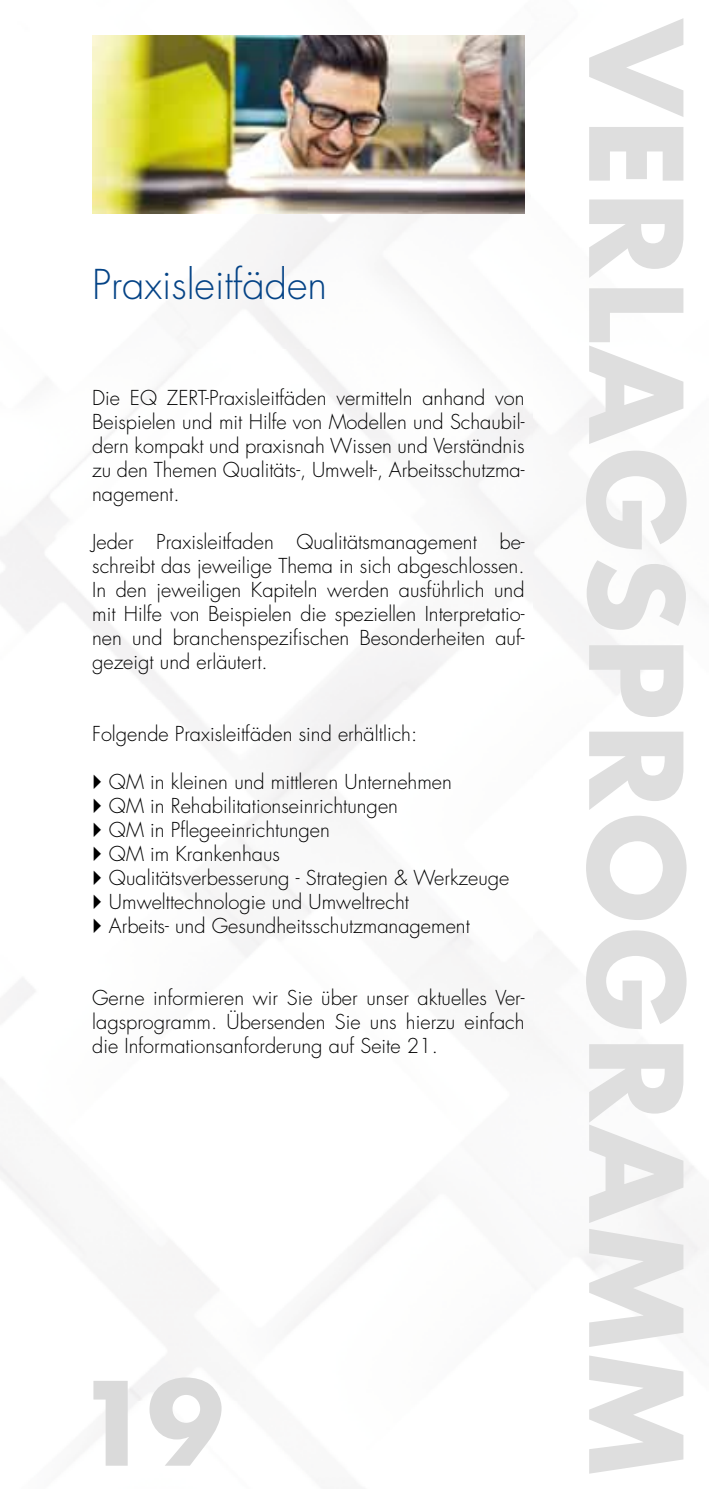
<style>
.page{position:relative;width:709px;height:1489px;background:#fff}
.page>*{position:absolute;margin:0;border:0;box-sizing:border-box;transform-origin:0 0}
.t1{font:700 125px "Futura Std";letter-spacing:.03em;color:#dedede}
.t2{font:700 112.5px "Futura Std";color:#dadada}
.t3{font:300 40px "Futura Std";color:#044386}
.t4{font:300 20px/24px "Futura Std";color:#000;text-align:justify}
</style>
<div class="page">
<img style="left:0;top:35px;width:700px;height:1398px">
<img style="left:92px;top:35px;width:432px;height:178px">
<svg style="left:94px;top:774px;width:7px;height:14px"></svg>
<svg style="left:94px;top:798px;width:7px;height:14px"></svg>
<svg style="left:94px;top:822px;width:7px;height:14px"></svg>
<svg style="left:94px;top:846px;width:7px;height:14px"></svg>
<svg style="left:94px;top:870px;width:7px;height:14px"></svg>
<svg style="left:94px;top:894px;width:7px;height:14px"></svg>
<svg style="left:94px;top:918px;width:7px;height:14px"></svg>
<h3 class="t3" style="left:92px;top:260px;width:236px">Praxisleitfäden</h3>
<p class="t4" style="left:92px;top:386px;width:434px">Die EQ ZERT-Praxisleitfäden vermitteln anhand von Beispielen und mit Hilfe von Modellen und Schaubil&shy;dern kompakt und praxisnah Wissen und Verständnis zu den Themen Qualitäts-, Umwelt-, Arbeitsschutzma&shy;nagement.</p>
<p class="t4" style="left:92px;top:530px;width:434px">Jeder Praxisleitfaden Qualitätsmanagement be&shy;schreibt das jeweilige Thema in sich abgeschlossen.<br>In den jeweiligen Kapiteln werden ausführlich und mit Hilfe von Beispielen die speziellen Interpretatio&shy;nen und branchenspezifischen Besonderheiten auf&shy;gezeigt und erläutert.</p>
<p class="t4" style="left:92px;top:722px;width:326px">Folgende Praxisleitfäden sind erhältlich:</p>
<p class="t4" style="left:109px;top:770px;width:402px;text-align:left">QM in kleinen und mittleren Unternehmen<br>QM in Rehabilitationseinrichtungen<br>QM in Pflegeeinrichtungen<br>QM im Krankenhaus<br>Qualitätsverbesserung - Strategien &amp; Werkzeuge Umwelttechnologie und Umweltrecht<br>Arbeits- und Gesundheitsschutzmanagement</p>
<p class="t4" style="left:92px;top:986px;width:434px">Gerne informieren wir Sie über unser aktuelles Ver&shy;lagsprogramm. Übersenden Sie uns hierzu einfach die Informationsanforderung auf Seite 21.</p>
<h2 class="t2" style="left:75px;top:1348px;width:150px">19</h2>
<h1 class="t1" style="left:719px;top:20px;width:1457px;rotate:90deg">VERLAGSPROGRAMM</h1>
</div>
